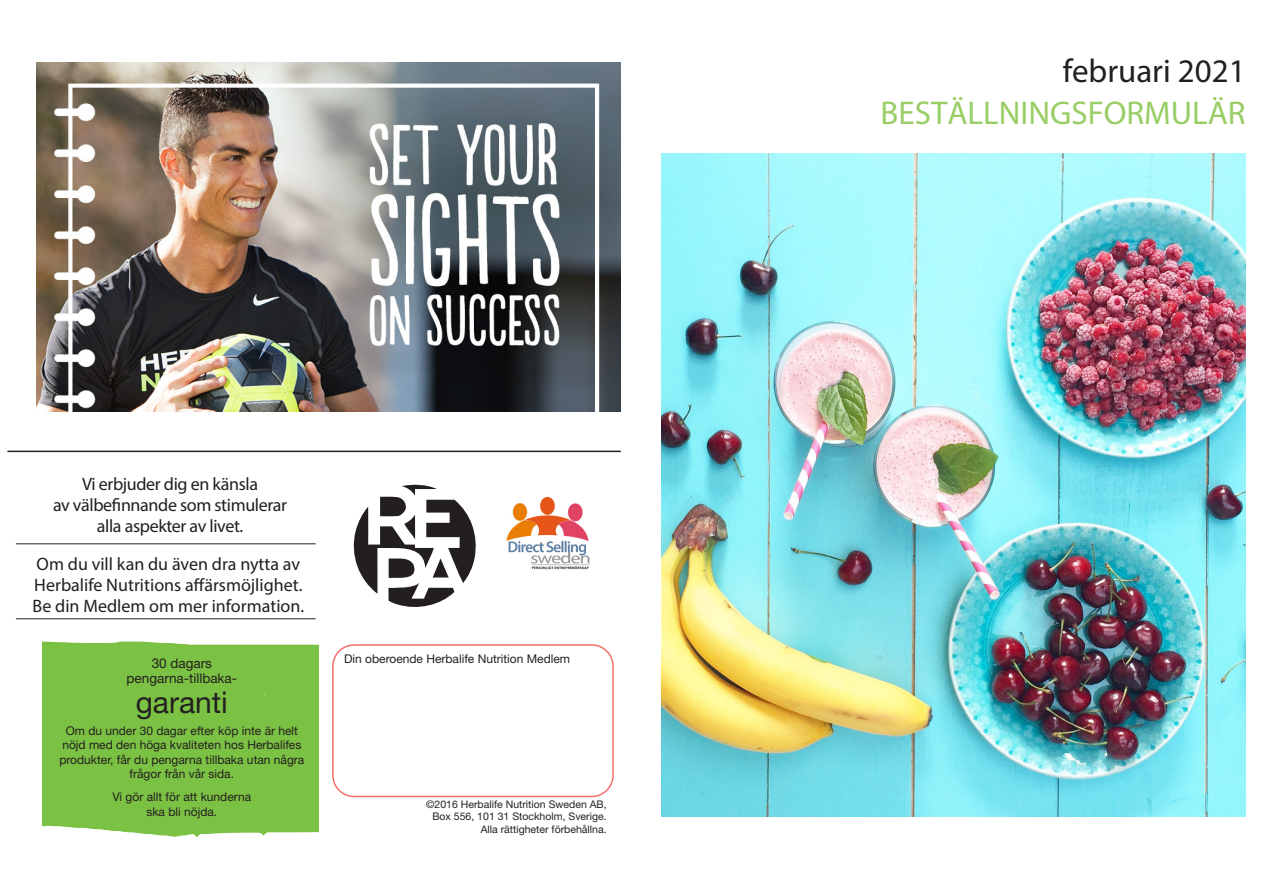
<style>
.page{position:relative;width:1263px;height:893px;background:#fff}
.page>*{position:absolute;margin:0;border:0;box-sizing:border-box;transform-origin:0 0}
.t1{font:33px "Myriad Pro";color:#99cd65}
.t2{font:33px "Myriad Pro";color:#231f20}
.t3{font:30px "Helvetica Neue LT Pro";color:#231f20}
.t4{font:18px "Myriad Pro";color:#231f20}
.t5{font:18px "Myriad Pro";letter-spacing:-.02em;color:#231f20}
.t6{font:13.5px "Helvetica Neue LT Pro";color:#231f20}
.t7{font:12px/14.4px "Helvetica Neue LT Pro";color:#231f20;text-align:center}
.t8{font:10.5px "Helvetica Neue LT Pro";color:#231f20}
</style>
<div class="page">
<div style="left:332px;top:644px;width:282px;height:153px;border:2px solid #f27069;border-radius:21px"></div>
<div style="left:43px;top:641px;width:275px;height:196px;background:#7bc143"></div>
<hr style="left:16px;top:618px;width:300px;height:1px;background:#231f20">
<hr style="left:16px;top:543px;width:300px;height:1px;background:#231f20">
<hr style="left:7px;top:451px;width:614px;height:1px;background:#231f20">
<img style="left:37px;top:63px;width:584px;height:348px">
<img style="left:662px;top:153px;width:584px;height:663px">
<img style="left:506px;top:496px;width:84px;height:74px">
<svg style="left:354px;top:485px;width:122px;height:122px"></svg>
<p class="t5" style="left:82px;top:473px;width:178px">Vi erbjuder dig en känsla</p>
<p class="t5" style="left:53px;top:494px;width:236px">av välbefinnande som stimulerar</p>
<p class="t5" style="left:97px;top:515px;width:148px">alla aspekter av livet.</p>
<p class="t4" style="left:37px;top:553px;width:265px">Om du vill kan du även dra nytta av</p>
<p class="t4" style="left:34px;top:574px;width:270px">Herbalife Nutritions affärsmöjlighet.</p>
<p class="t4" style="left:33px;top:595px;width:273px">Be din Medlem om mer information.</p>
<p class="t6" style="left:152px;top:655px;width:62px">30 dagars</p>
<p class="t7" style="left:344px;top:652px;width:228px">Din oberoende Herbalife Nutrition Medlem</p>
<p class="t6" style="left:127px;top:670px;width:112px">pengarna-tillbaka-</p>
<p class="t3" style="left:136px;top:684px;width:94px">garanti</p>
<p class="t7" style="left:59px;top:723px;width:246px">Om du under 30 dagar efter köp inte är helt nöjd med den höga kvaliteten hos Herbalifes produkter, får du pengarna tillbaka utan några frågor från vår sida.</p>
<p class="t7" style="left:112px;top:789px;width:140px">Vi gör allt för att kunderna</p>
<p class="t7" style="left:146px;top:804px;width:72px">ska bli nöjda.</p>
<p class="t8" style="left:426px;top:798px;width:182px">©2016 Herbalife Nutrition Sweden AB,</p>
<p class="t8" style="left:432px;top:810px;width:176px">Box 556, 101 31 Stockholm, Sverige.</p>
<p class="t8" style="left:481px;top:823px;width:127px">Alla rättigheter förbehållna.</p>
<p class="t2" style="left:1063px;top:50px;width:184px">februari 2021</p>
<p class="t1" style="left:880px;top:92px;width:367px">BESTÄLLNINGSFORMULÄR</p>
</div>
